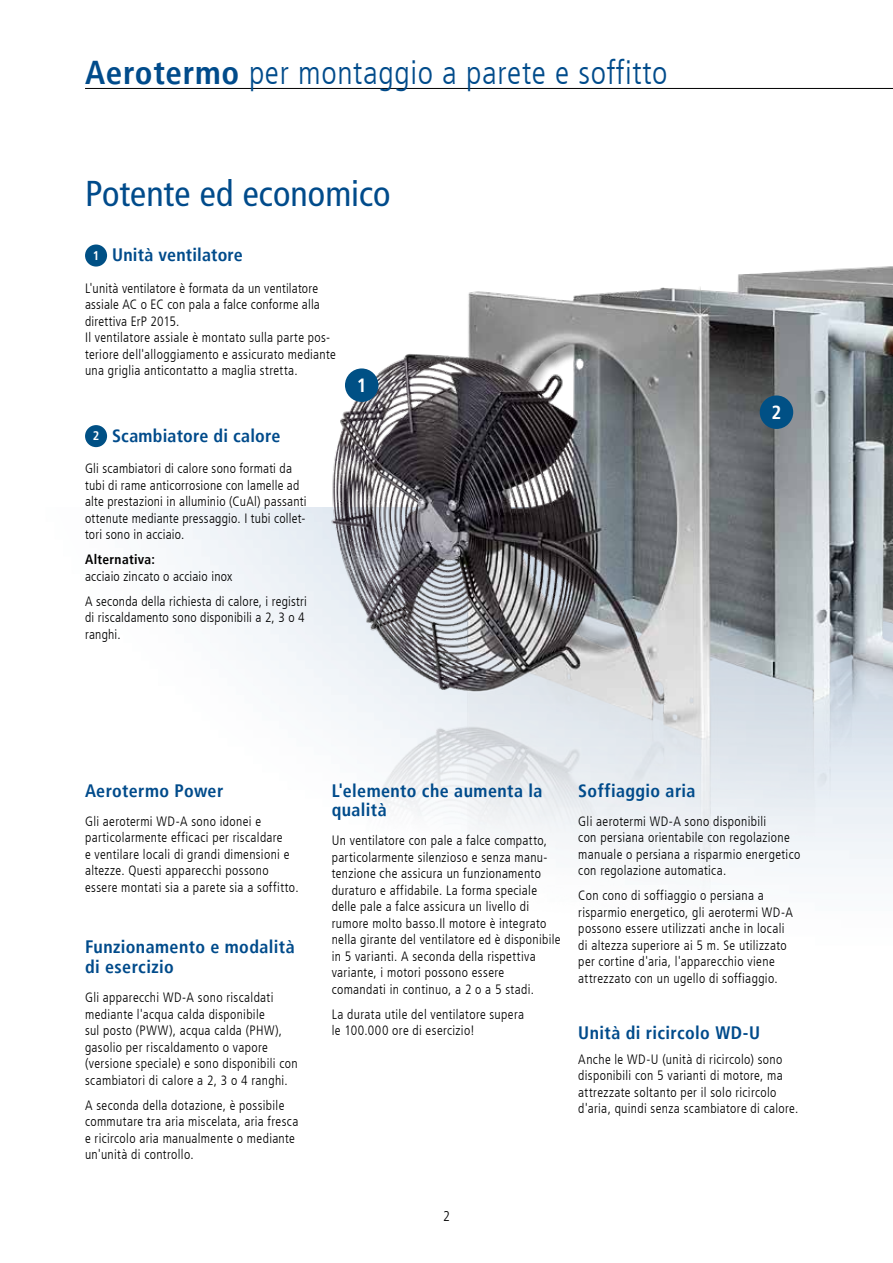
<style>
.page{position:relative;width:893px;height:1263px;background:#fff}
.page>*{position:absolute;margin:0;border:0;box-sizing:border-box;transform-origin:0 0}
.t1{font:condensed 36px "Frutiger";color:#004b8b}
.t2{font:300 condensed 33px "Frutiger";letter-spacing:.02em;color:#004b8b}
.t3{font:700 condensed 19.2px "Frutiger";color:#fff}
.t4{font:700 condensed 18px/19.5px "Frutiger";letter-spacing:.02em;color:#004b8b}
.t5{font:300 condensed 14.25px "Frutiger";color:#000}
.t6{font:300 condensed 13.5px/16.5px "Frutiger";letter-spacing:.025em;color:#000}
.t7{font:700 condensed 13.5px "Frutiger";letter-spacing:.025em;color:#000}
.s1{font-weight:700}
.s2{font-size:12.6px;color:#fff}
</style>
<div class="page">
<hr style="left:85px;top:88px;width:808px;height:1px;background:#000">
<img style="left:298px;top:266px;width:595px;height:651px">
<div style="left:760px;top:395px;width:33px;height:34px;background:#005085;border-radius:50%"></div>
<div style="left:345px;top:368px;width:33px;height:34px;background:#005085;border-radius:50%"></div>
<div style="left:85px;top:425px;width:22px;height:22px;background:#005085;border-radius:50%"></div>
<div style="left:85px;top:244px;width:22px;height:23px;background:#005085;border-radius:50%"></div>
<h2 class="t2" style="left:85px;top:53px;width:584px"><span class="s1">Aerotermo</span> per montaggio a parete e soffitto</h2>
<h1 class="t1" style="left:85px;top:172px;width:307px">Potente ed economico</h1>
<h3 class="t4" style="left:93px;top:245px;width:152px"><span class="s2">1</span> Unità ventilatore</h3>
<p class="t6" style="left:85px;top:280px;width:252px">L'unità ventilatore è formata da un ventilatore assiale AC o EC con pala a falce conforme alla direttiva ErP 2015.<br>Il ventilatore assiale è montato sulla parte pos&shy;teriore dell'alloggiamento e assicurato mediante una griglia anticontatto a maglia stretta.</p>
<h3 class="t4" style="left:93px;top:426px;width:189px"><span class="s2">2</span> Scambiatore di calore</h3>
<p class="t6" style="left:85px;top:460px;width:223px">Gli scambiatori di calore sono formati da tubi di rame anticorrosione con lamelle ad alte prestazioni in alluminio (CuAl) passanti ottenute mediante pressaggio. I tubi collet&shy;tori sono in acciaio.</p>
<p class="t7" style="left:85px;top:551px;width:72px">Alternativa:</p>
<p class="t6" style="left:85px;top:564px;width:223px;line-height:25px">acciaio zincato o acciaio inox<br>A seconda della richiesta di calore, i registri</p>
<p class="t6" style="left:85px;top:609px;width:221px">di riscaldamento sono disponibili a 2, 3 o 4 ranghi.</p>
<h3 class="t3" style="left:357px;top:374px;width:11px">1</h3>
<h3 class="t3" style="left:771px;top:401px;width:11px">2</h3>
<h3 class="t4" style="left:85px;top:781px;width:140px">Aerotermo Power</h3>
<p class="t6" style="left:85px;top:813px;width:215px">Gli aerotermi WD-A sono idonei e particolarmente efficaci per riscaldare<br>e ventilare locali di grandi dimensioni e altezze. Questi apparecchi possono essere montati sia a parete sia a soffitto.</p>
<h3 class="t4" style="left:85px;top:937px;width:211px">Funzionamento e modalità di esercizio</h3>
<p class="t6" style="left:85px;top:989px;width:214px">Gli apparecchi WD-A sono riscaldati mediante l'acqua calda disponibile<br>sul posto (PWW), acqua calda (PHW), gasolio per riscaldamento o vapore (versione speciale) e sono disponibili con scambiatori di calore a 2, 3 o 4 ranghi.</p>
<p class="t6" style="left:85px;top:1097px;width:215px">A seconda della dotazione, è possibile commutare tra aria miscelata, aria fresca e ricircolo aria manualmente o mediante un'unità di controllo.</p>
<h3 class="t4" style="left:332px;top:781px;width:212px">L'elemento che aumenta la qualità</h3>
<p class="t6" style="left:332px;top:833px;width:230px">Un ventilatore con pale a falce compatto, particolarmente silenzioso e senza manu&shy;tenzione che assicura un funzionamento duraturo e affidabile. La forma speciale delle pale a falce assicura un livello di rumore molto basso.Il motore è integrato nella girante del ventilatore ed è disponibile in 5 varianti. A seconda della rispettiva variante, i motori possono essere comandati in continuo, a 2 o a 5 stadi.</p>
<p class="t6" style="left:332px;top:1006px;width:194px">La durata utile del ventilatore supera le 100.000 ore di esercizio!</p>
<h3 class="t4" style="left:578px;top:781px;width:119px">Soffiaggio aria</h3>
<p class="t6" style="left:578px;top:813px;width:224px">Gli aerotermi WD-A sono disponibili<br>con persiana orientabile con regolazione manuale o persiana a risparmio energetico con regolazione automatica.</p>
<p class="t6" style="left:578px;top:888px;width:216px">Con cono di soffiaggio o persiana a risparmio energetico, gli aerotermi WD-A possono essere utilizzati anche in locali di altezza superiore ai 5 m. Se utilizzato per cortine d'aria, l'apparecchio viene attrezzato con un ugello di soffiaggio.</p>
<h3 class="t4" style="left:578px;top:1023px;width:183px">Unità di ricircolo WD-U</h3>
<p class="t6" style="left:578px;top:1051px;width:222px">Anche le WD-U (unità di ricircolo) sono disponibili con 5 varianti di motore, ma attrezzate soltanto per il solo ricircolo d'aria, quindi senza scambiatore di calore.</p>
<p class="t5" style="left:443px;top:1207px;width:8px">2</p>
</div>
